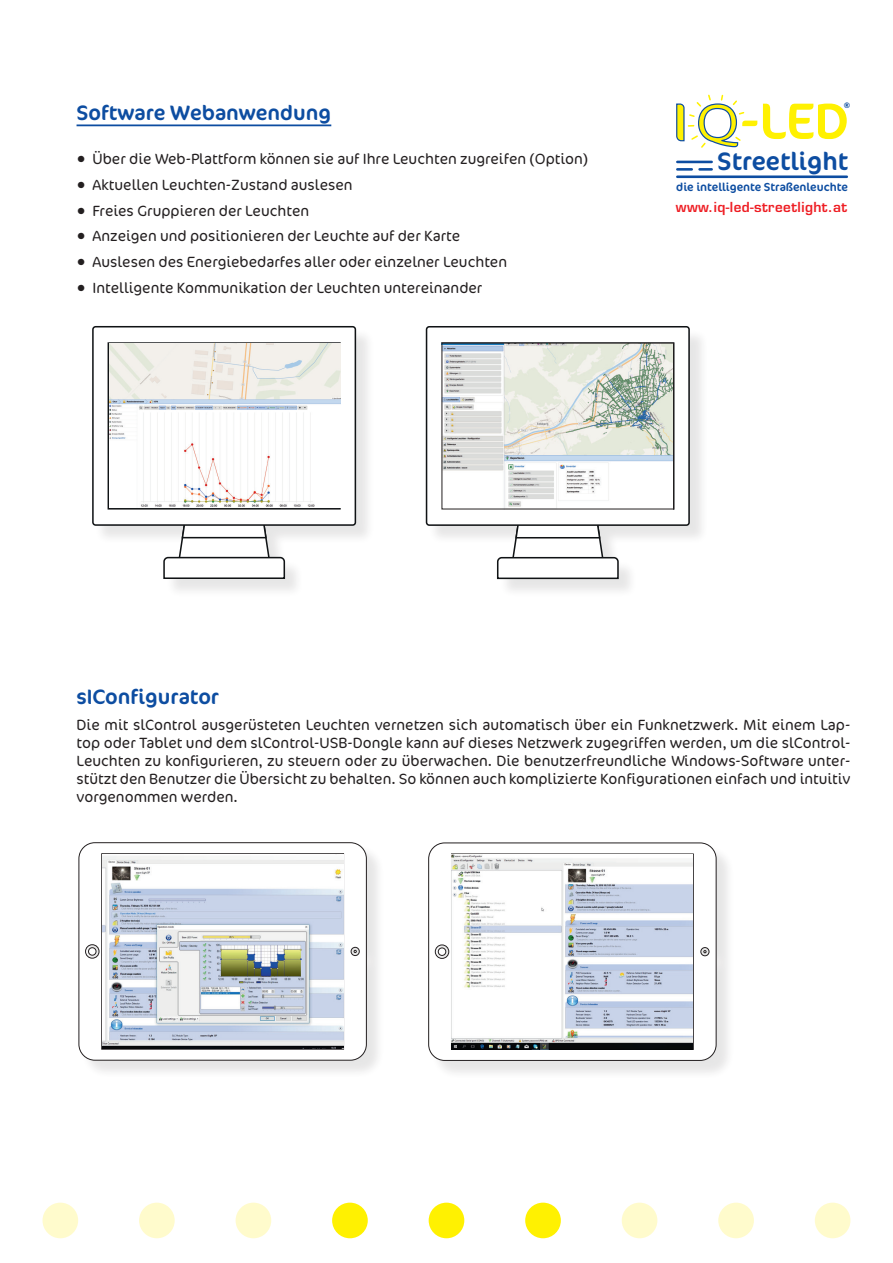
<style>
.page{position:relative;width:893px;height:1263px;background:#fff}
.page>*{position:absolute;margin:0;border:0;box-sizing:border-box;transform-origin:0 0}
.t1{font:51.15px "Cocon OT";color:#fff101}
.t2{font:25.35px "Cocon OT";color:#0d4da1}
.No_Spacing{font:21px "Cocon OT";color:#0d4da1}
.No_Spacing-2{font:300 15px/18px "Cocon OT";color:#231f20;text-align:justify}
.List_Paragraph{font:300 15px "Cocon OT";color:#231f20}
.t3{font:600 13.5px "Eurostile";letter-spacing:.03em;color:#ee1d23}
.t4{font:11.7px "Cocon OT";color:#0d4da1}
.t5{font:8.25px "Cocon OT";color:#0d4da1}
.s1{font-family:"Helvetica Neue";font-weight:400}
</style>
<div class="page">
<div style="left:236px;top:1202px;width:35px;height:36px;background:#fffbcc;border-radius:50%"></div>
<div style="left:429px;top:1202px;width:35px;height:36px;background:#fff101;border-radius:50%"></div>
<div style="left:332px;top:1202px;width:36px;height:36px;background:#fff101;border-radius:50%"></div>
<div style="left:525px;top:1202px;width:36px;height:36px;background:#fff101;border-radius:50%"></div>
<div style="left:622px;top:1202px;width:35px;height:36px;background:#fffbcc;border-radius:50%"></div>
<div style="left:43px;top:1202px;width:35px;height:36px;background:#fffbcc;border-radius:50%"></div>
<div style="left:815px;top:1202px;width:35px;height:36px;background:#fffbcc;border-radius:50%"></div>
<div style="left:139px;top:1202px;width:36px;height:36px;background:#fffbcc;border-radius:50%"></div>
<div style="left:718px;top:1202px;width:36px;height:36px;background:#fffbcc;border-radius:50%"></div>
<hr style="left:77px;top:124px;width:254px;height:2px;background:#0d4da1">
<div style="left:94px;top:328px;width:281px;height:270px;background:#231f20;opacity:.11"></div>
<div style="left:93px;top:327px;width:262px;height:198px;background:#fff;border-radius:3px"></div>
<div style="left:92px;top:326px;width:264px;height:200px;border:2px solid #101315;border-radius:3px"></div>
<div style="left:108px;top:342px;width:233px;height:168px;border:2px solid #101315"></div>
<svg style="left:163px;top:523px;width:123px;height:57px"></svg>
<img style="left:110px;top:343px;width:230px;height:164px">
<div style="left:430px;top:845px;width:305px;height:235px;background:#231f20;opacity:.11"></div>
<svg style="left:428px;top:842px;width:289px;height:219px"></svg>
<img style="left:452px;top:854px;width:241px;height:195px">
<div style="left:428px;top:329px;width:281px;height:269px;background:#231f20;opacity:.11"></div>
<div style="left:427px;top:327px;width:262px;height:198px;background:#fff;border-radius:3px"></div>
<div style="left:426px;top:326px;width:264px;height:200px;border:2px solid #101315;border-radius:3px"></div>
<svg style="left:496px;top:523px;width:123px;height:57px"></svg>
<img style="left:444px;top:345px;width:228px;height:162px">
<div style="left:442px;top:343px;width:232px;height:166px;border:1px solid #231f20"></div>
<div style="left:81px;top:845px;width:305px;height:234px;background:#231f20;opacity:.11"></div>
<svg style="left:78px;top:842px;width:289px;height:219px"></svg>
<img style="left:102px;top:854px;width:241px;height:195px">
<hr style="left:677px;top:161px;width:35px;height:2px;background:#0d4da1">
<hr style="left:677px;top:168px;width:15px;height:3px;background:#0d4da1">
<hr style="left:677px;top:175px;width:170px;height:3px;background:#0d4da1">
<svg style="left:700px;top:168px;width:12px;height:3px"></svg>
<svg style="left:676px;top:94px;width:69px;height:54px"></svg>
<p class="No_Spacing" style="left:77px;top:101px;width:256px">Software Webanwendung</p>
<p class="List_Paragraph" style="left:77px;top:150px;width:513px"><span class="s1">●</span> Über die Web-Plattform können sie auf Ihre Leuchten zugreifen (Option)</p>
<p class="List_Paragraph" style="left:77px;top:176px;width:278px"><span class="s1">●</span> Aktuellen Leuchten-Zustand auslesen</p>
<p class="List_Paragraph" style="left:77px;top:202px;width:234px"><span class="s1">●</span> Freies Gruppieren der Leuchten</p>
<p class="List_Paragraph" style="left:77px;top:227px;width:385px"><span class="s1">●</span> Anzeigen und positionieren der Leuchte auf der Karte</p>
<p class="List_Paragraph" style="left:77px;top:253px;width:432px"><span class="s1">●</span> Auslesen des Energiebedarfes aller oder einzelner Leuchten</p>
<p class="List_Paragraph" style="left:77px;top:279px;width:407px"><span class="s1">●</span> Intelligente Kommunikation der Leuchten untereinander</p>
<p class="t5" style="left:844px;top:100px;width:8px">®</p>
<p class="t1" style="left:740px;top:91px;width:110px">-LED</p>
<p class="t2" style="left:717px;top:146px;width:132px">Streetlight</p>
<p class="t4" style="left:676px;top:180px;width:173px">die intelligente Straßenleuchte</p>
<p class="t3" style="left:676px;top:199px;width:173px">www.iq-led-streetlight.at</p>
<p class="No_Spacing" style="left:77px;top:684px;width:144px">sIConfigurator</p>
<p class="No_Spacing-2" style="left:77px;top:717px;width:775px">Die mit slControl ausgerüsteten Leuchten vernetzen sich automatisch über ein Funknetzwerk. Mit einem Lap&shy;top oder Tablet und dem slControl-USB-Dongle kann auf dieses Netzwerk zugegriffen werden, um die slControl-Leuchten zu konfigurieren, zu steuern oder zu überwachen. Die benutzerfreundliche Windows-Software unter&shy;stützt den Benutzer die Übersicht zu behalten. So können auch komplizierte Konfigurationen einfach und intuitiv vorgenommen werden.</p>
</div>
